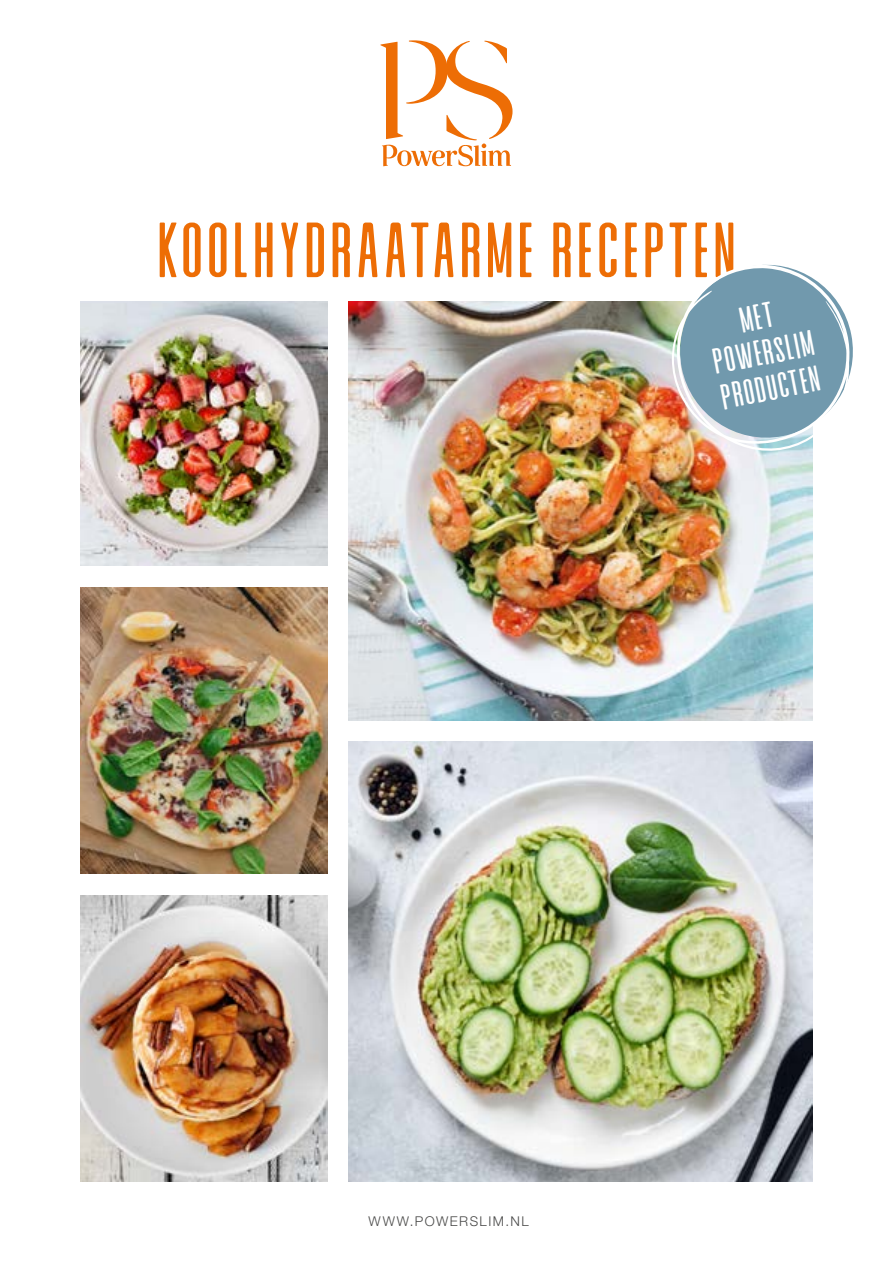
<style>
.page{position:relative;width:893px;height:1263px;background:#fff}
.page>*{position:absolute;margin:0;border:0;box-sizing:border-box;transform-origin:0 0}
.t1{font:78px "Alvaro Condensed";letter-spacing:.01em;color:#ed6d05}
.t2{font:36px/36px "Alvaro Condensed";color:#fff;text-align:center}
.t3{font:300 13.5px "Helvetica Neue LT Std";letter-spacing:.11em;color:#4a4a49}
</style>
<div class="page">
<svg style="left:380px;top:40px;width:133px;height:126px"></svg>
<img style="left:348px;top:302px;width:464px;height:418px">
<img style="left:348px;top:741px;width:464px;height:441px">
<img style="left:81px;top:895px;width:246px;height:287px">
<img style="left:81px;top:587px;width:246px;height:287px">
<img style="left:81px;top:302px;width:246px;height:264px">
<svg style="left:672px;top:264px;width:181px;height:187px"></svg>
<p class="t1" style="left:156px;top:226px;width:583px">KOOLHYDRAATARME RECEPTEN</p>
<p class="t2" style="left:703px;top:312px;width:105px;rotate:-11deg">met<br>PowerSlim producten</p>
<p class="t3" style="left:369px;top:1212px;width:162px">WWW.POWERSLIM.NL</p>
</div>
